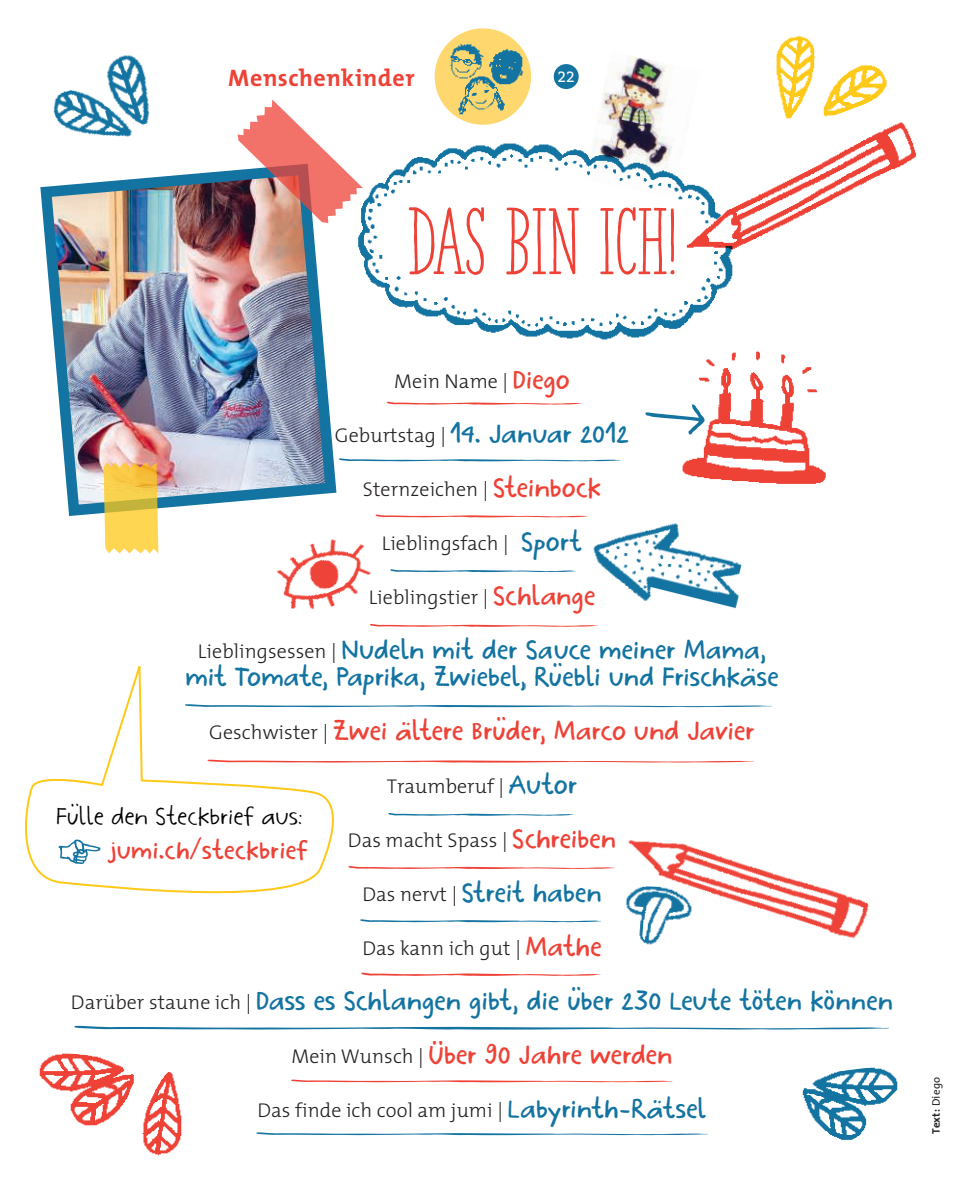
<style>
.page{position:relative;width:964px;height:1191px;background:#fff}
.page>*{position:absolute;margin:0;border:0;box-sizing:border-box;transform-origin:0 0}
.t1{font:700 87.6px "The Serif Hand";color:#ee4237}
.t2{font:700 32px/27px "Vera";color:#1373a1;text-align:center}
.t3{font:700 32px "Vera";letter-spacing:-.005em;color:#ee4237}
.t4{font:30px "Vera";letter-spacing:.005em;color:#000001}
.t5{font:700 30px "Vera";letter-spacing:.005em;color:#ee4237}
.t6{font:700 24px "The Mix";letter-spacing:.025em;color:#ee4237}
.t7{font:300 20px "The Mix";letter-spacing:.005em;color:#231f20}
.t8{font:16px "The Serif B W5 Plain";color:#fff}
.t9{font:700 11px "The Mix";color:#231f20}
.s1{font-family:"Vera";font-weight:700;font-size:32px;color:#ee4237}
.s2{font-family:"The Mix";font-weight:300;font-size:20px;color:#231f20}
.s3{font-family:"Vera";font-weight:700;font-size:32px;color:#1373a1}
.s4{color:#ee4237}
.s5{font-weight:400}
</style>
<div class="page">
<hr style="left:963px;top:0;width:1px;height:1191px;background:#acbfd6">
<img style="left:358px;top:143px;width:375px;height:197px">
<img style="left:658px;top:125px;width:258px;height:145px">
<div style="left:554px;top:64px;width:25px;height:25px;background:#1373a1;border-radius:50%"></div>
<img style="left:435px;top:28px;width:96px;height:94px">
<svg style="left:340px;top:705px;width:432px;height:2px"></svg>
<svg style="left:291px;top:1079px;width:382px;height:3px"></svg>
<svg style="left:256px;top:1132px;width:452px;height:3px"></svg>
<svg style="left:74px;top:1025px;width:815px;height:5px"></svg>
<svg style="left:340px;top:760px;width:414px;height:3px"></svg>
<svg style="left:348px;top:813px;width:521px;height:132px"></svg>
<svg style="left:361px;top:972px;width:239px;height:4px"></svg>
<img style="left:40px;top:169px;width:284px;height:347px">
<svg style="left:238px;top:99px;width:125px;height:124px"></svg>
<svg style="left:104px;top:462px;width:54px;height:91px;background:#f3cc52"></svg>
<img style="left:39px;top:1053px;width:143px;height:103px">
<img style="left:776px;top:35px;width:129px;height:90px">
<img style="left:802px;top:1067px;width:96px;height:73px">
<img style="left:53px;top:55px;width:97px;height:82px">
<svg style="left:268px;top:344px;width:558px;height:283px"></svg>
<img style="left:574px;top:500px;width:206px;height:127px">
<svg style="left:25px;top:666px;width:315px;height:228px"></svg>
<img style="left:584px;top:56px;width:116px;height:142px">
<p class="t6" style="left:228px;top:58px;width:188px">Menschenkinder</p>
<p class="t8" style="left:557px;top:67px;width:19px">22</p>
<h1 class="t1" style="left:407px;top:189px;width:271px">DAS BIN ICH!</h1>
<p class="t7" style="left:394px;top:365px;width:177px">Mein Name | <span class="s1">Diego</span></p>
<p class="t2" style="left:335px;top:422px;width:295px"><span class="s2">Geburtstag |</span> 14. Januar 2012</p>
<p class="t7" style="left:363px;top:473px;width:239px">Sternzeichen | <span class="s1">Steinbock</span></p>
<p class="t7" style="left:382px;top:527px;width:202px">Lieblingsfach | <span class="s3">Sport</span></p>
<p class="t7" style="left:369px;top:581px;width:228px">Lieblingstier | <span class="s1">Schlange</span></p>
<p class="t2" style="left:185px;top:638px;width:595px"><span class="s2">Lieblingsessen |</span> Nudeln mit der Sauce meiner Mama, mit Tomate, Paprika, Zwiebel, Rüebli und Frischkäse</p>
<p class="t3" style="left:209px;top:716px;width:547px"><span class="s2">Geschwister |</span> Zwei ältere Brüder, Marco und Javier</p>
<p class="t7" style="left:387px;top:770px;width:192px">Traumberuf | <span class="s3">Autor</span></p>
<p class="t7" style="left:348px;top:824px;width:270px">Das macht Spass | <span class="s1">Schreiben</span></p>
<p class="t2" style="left:362px;top:881px;width:241px"><span class="s2">Das nervt |</span> Streit haben</p>
<p class="t7" style="left:362px;top:932px;width:241px">Das kann ich gut | <span class="s1">Mathe</span></p>
<p class="t2" style="left:71px;top:976px;width:823px;line-height:54px"><span class="s2">Darüber staune ich |</span> Dass es Schlangen gibt, die über 230 Leute töten können<br><span class="s2">Mein Wunsch |</span> <span class="s4">Über 90 Jahre werden</span></p>
<p class="t7" style="left:257px;top:1094px;width:450px">Das finde ich cool am jumi | <span class="s3">Labyrinth-Rätsel</span></p>
<p class="t4" style="left:56px;top:802px;width:248px">Fülle den Steckbrief aus:</p>
<p class="t5" style="left:108px;top:836px;width:201px">jumi.ch/steckbrief</p>
<p class="t9" style="left:927px;top:1134px;width:59px;rotate:-90deg">Text: <span class="s5">Diego</span></p>
</div>
